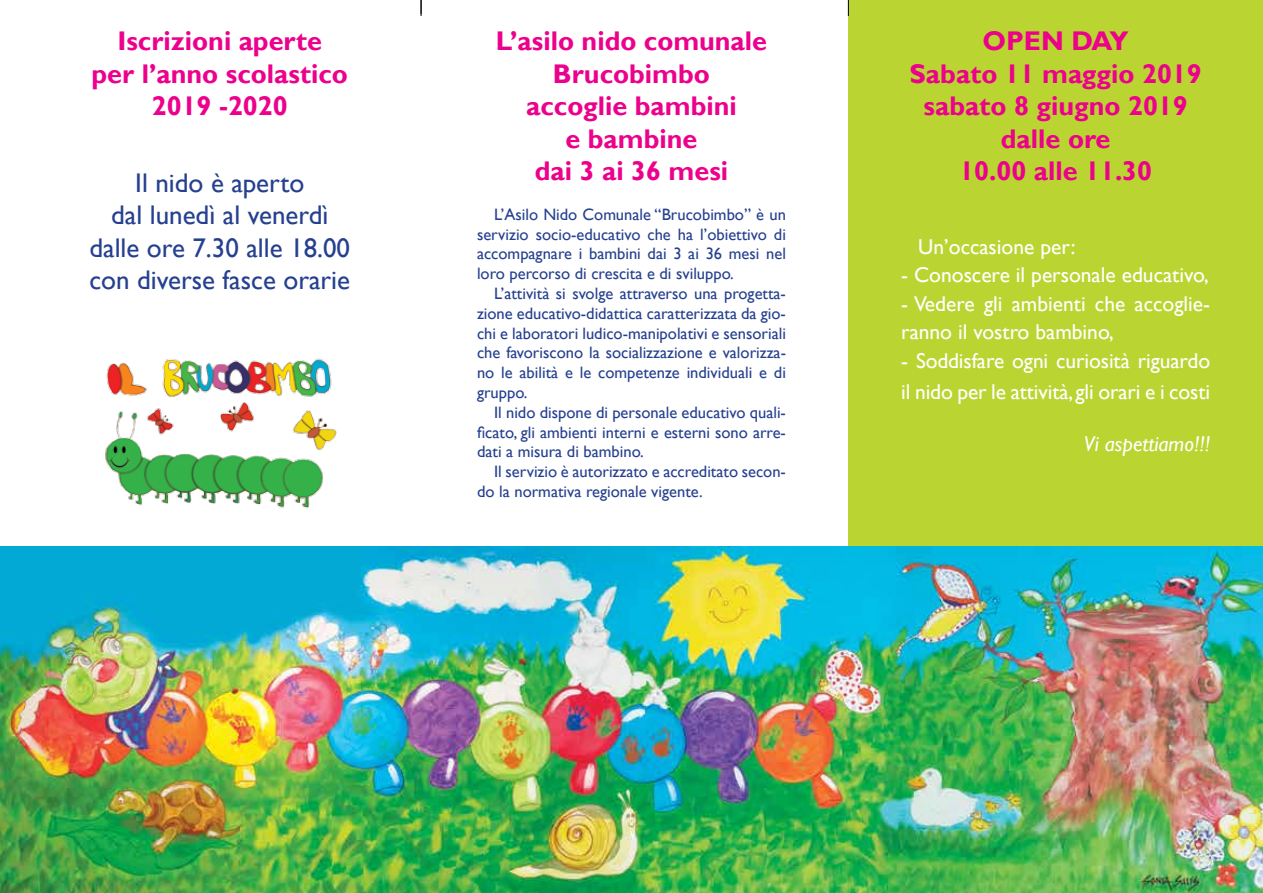
<style>
.page{position:relative;width:1263px;height:893px;background:#fff}
.page>*{position:absolute;margin:0;border:0;box-sizing:border-box;transform-origin:0 0}
.t1{font:700 27px/32.4px "Gill Sans";color:#ec008c;text-align:center}
.t2{font:27px/32.4px "Gill Sans";color:#25408f;text-align:center}
.t3{font:21.45px/28.5px "Gill Sans";color:#fff}
.t4{font:italic 21.45px "Gill Sans";color:#fff}
.t5{font:16.5px/19.8px "Gill Sans";color:#25408f;text-align:justify}
</style>
<div class="page">
<div style="left:848px;top:0;width:415px;height:557px;background:#bad532"></div>
<svg style="left:421px;top:0;width:1px;height:16px"></svg>
<img style="left:0;top:546px;width:1263px;height:347px">
<svg style="left:848px;top:0;width:1px;height:16px"></svg>
<img style="left:105px;top:358px;width:232px;height:151px">
<h1 class="t1" style="left:92px;top:26px;width:258px">Iscrizioni aperte<br>per l’anno scolastico<br>2019 -2020</h1>
<h1 class="t2" style="left:89px;top:167px;width:262px">Il nido è aperto<br>dal lunedì al venerdì dalle ore 7.30 alle 18.00 con diverse fasce orarie</h1>
<h1 class="t1" style="left:496px;top:26px;width:273px">L’asilo nido comunale<br>Brucobimbo<br>accoglie bambini<br>e bambine<br>dai 3 ai 36 mesi</h1>
<p class="t5" style="left:477px;top:205px;width:310px;text-indent:17px">L’Asilo Nido Comunale “Brucobimbo” è un servizio socio-educativo che ha l’obiettivo di accompagnare i bambini dai 3 ai 36 mesi nel loro percorso di crescita e di sviluppo.</p>
<p class="t5" style="left:477px;top:284px;width:310px;text-indent:17px">L’attività si svolge attraverso una progetta&shy;zione educativo-didattica caratterizzata da gio&shy;chi e laboratori ludico-manipolativi e sensoriali che favoriscono la socializzazione e valorizza&shy;no le abilità e le competenze individuali e di gruppo.</p>
<p class="t5" style="left:477px;top:403px;width:310px;text-indent:17px">Il nido dispone di personale educativo quali&shy;ficato, gli ambienti interni e esterni sono arre&shy;dati a misura di bambino.</p>
<p class="t5" style="left:477px;top:462px;width:310px;text-indent:17px">Il servizio è autorizzato e accreditato secon&shy;do la normativa regionale vigente.</p>
<h1 class="t1" style="left:910px;top:26px;width:294px">OPEN DAY<br>Sabato 11 maggio 2019 sabato 8 giugno 2019 dalle ore<br>10.00 alle 11.30</h1>
<h2 class="t3" style="left:918px;top:233px;width:159px">Un’occasione per:</h2>
<h2 class="t3" style="left:901px;top:261px;width:309px">- Conoscere il personale educativo,</h2>
<h2 class="t3" style="left:901px;top:290px;width:310px">- Vedere gli ambienti che accoglie&shy;ranno il vostro bambino,</h2>
<h2 class="t3" style="left:901px;top:345px;width:310px;line-height:31.5px">- Soddisfare ogni curiosità riguardo il nido per le attività, gli orari e i costi</h2>
<h2 class="t4" style="left:1084px;top:431px;width:128px">Vi aspettiamo!!!</h2>
</div>
